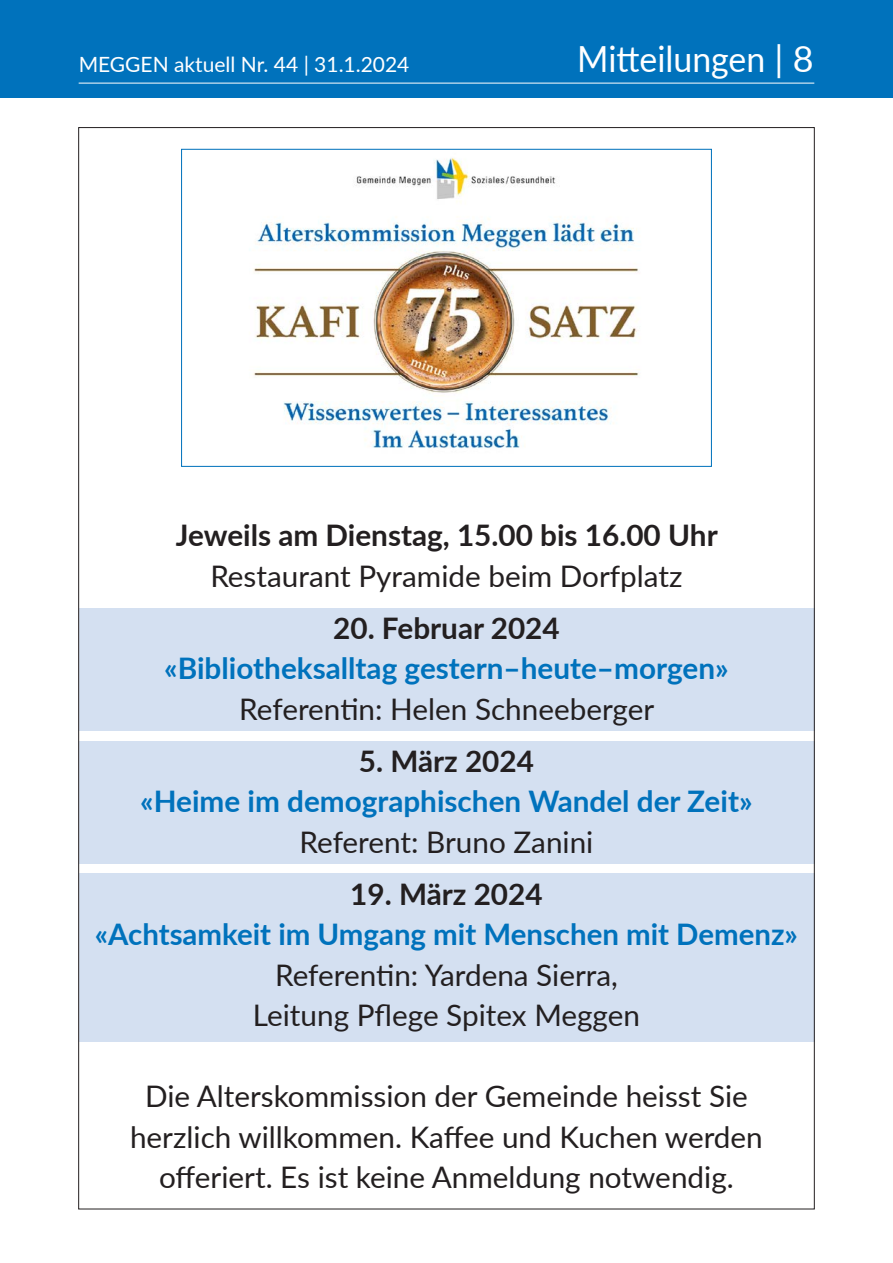
<style>
.page{position:relative;width:893px;height:1263px;background:#fff}
.page>*{position:absolute;margin:0;border:0;box-sizing:border-box;transform-origin:0 0}
.t1{font:36px "Lato";color:#fff;scale:.94 1}
.t2{font:29.7px/40.5px "Lato";color:#231f20;text-align:center}
.t3{font:700 29.7px "Lato";color:#0072bc}
.t4{font:700 29.7px "Lato";color:#231f20}
.t5{font:21px "Lato";color:#fff}
</style>
<div class="page">
<div style="left:0;top:0;width:893px;height:98px;background:#0072bc"></div>
<hr style="left:79px;top:83px;width:735px;height:1px;background:#fff">
<div style="left:79px;top:874px;width:735px;height:168px;background:#d4e0f1"></div>
<div style="left:79px;top:741px;width:735px;height:122px;background:#d4e0f1"></div>
<div style="left:79px;top:608px;width:735px;height:122px;background:#d4e0f1"></div>
<img style="left:253px;top:158px;width:387px;height:290px">
<div style="left:181px;top:149px;width:531px;height:318px;border:1px solid #0072bc"></div>
<p class="t5" style="left:79px;top:49px;width:332px">MEGGEN aktuell Nr. 44 | 31.1.2024</p>
<p class="t1" style="left:577px;top:33px;width:253px">Mitteilungen | 8</p>
<p class="t4" style="left:176px;top:514px;width:543px">Jeweils am Dienstag, 15.00 bis 16.00 Uhr</p>
<p class="t2" style="left:210px;top:555px;width:474px">Restaurant Pyramide beim Dorfplatz</p>
<p class="t4" style="left:333px;top:606px;width:228px">20. Februar 2024</p>
<p class="t3" style="left:164px;top:647px;width:566px">«Bibliotheksalltag gestern–heute–morgen»</p>
<p class="t2" style="left:239px;top:688px;width:416px">Referentin: Helen Schneeberger</p>
<p class="t4" style="left:359px;top:739px;width:177px">5. März 2024</p>
<p class="t3" style="left:140px;top:780px;width:614px">«Heime im demographischen Wandel der Zeit»</p>
<p class="t2" style="left:299px;top:821px;width:295px">Referent: Bruno Zanini</p>
<p class="t4" style="left:350px;top:872px;width:194px">19. März 2024</p>
<p class="t3" style="left:95px;top:913px;width:705px">«Achtsamkeit im Umgang mit Menschen mit Demenz»</p>
<p class="t2" style="left:253px;top:953px;width:388px">Referentin: Yardena Sierra,<br>Leitung Pflege Spitex Meggen</p>
<p class="t2" style="left:130px;top:1075px;width:634px">Die Alterskommission der Gemeinde heisst Sie herzlich willkommen. Kaffee und Kuchen werden offeriert. Es ist keine Anmeldung notwendig.</p>
</div>
